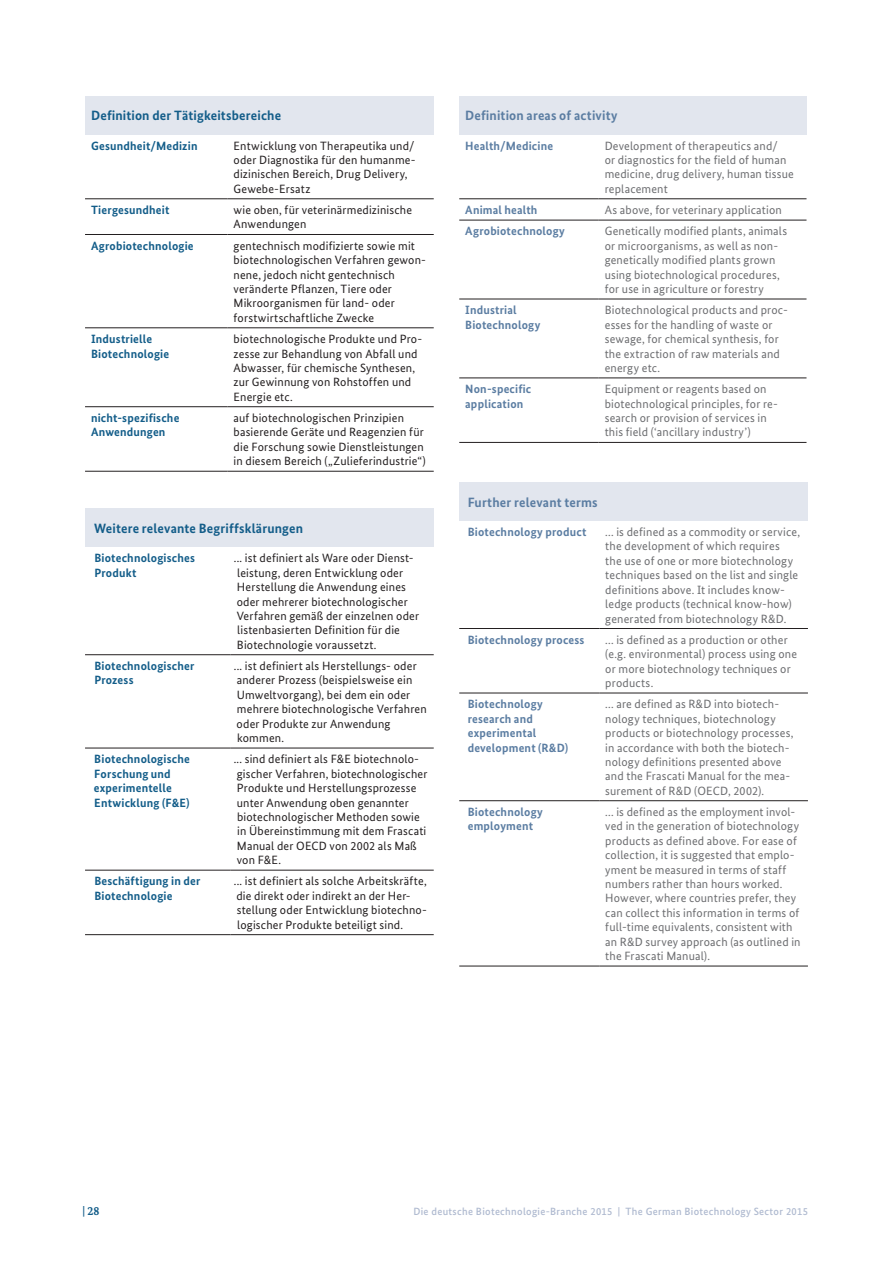
<style>
.page{position:relative;width:893px;height:1263px;background:#fff}
.page>*{position:absolute;margin:0;border:0;box-sizing:border-box;transform-origin:0 0}
.t1{font:700 13.5px "Bundes Sans";letter-spacing:.01em;color:#135d89}
.t2{font:700 13.5px "Bundes Sans";letter-spacing:.01em;color:#5b7da2}
.t3{font:12px/14.4px "Bundes Sans";letter-spacing:.015em;color:#6c6d70}
.t4{font:12px/14.4px "Bundes Sans";letter-spacing:.015em;color:#231f20}
.t5{font:700 12px/14.4px "Bundes Sans";letter-spacing:.015em;color:#135d89}
.t6{font:700 12px/14.4px "Bundes Sans";letter-spacing:.015em;color:#5b7da2}
.t7{font:700 12px "Bundes Serif";color:#135d89}
.t8{font:500 10.5px "Bundes Sans";letter-spacing:.03em;color:#afbad0}
</style>
<div class="page">
<div style="left:459px;top:482px;width:349px;height:39px;background:#e2e6ee"></div>
<hr style="left:459px;top:628px;width:140px;height:1px;background:#231f20">
<hr style="left:599px;top:628px;width:209px;height:1px;background:#231f20">
<hr style="left:459px;top:693px;width:140px;height:1px;background:#231f20">
<hr style="left:599px;top:693px;width:209px;height:1px;background:#231f20">
<hr style="left:459px;top:800px;width:140px;height:1px;background:#231f20">
<hr style="left:599px;top:800px;width:209px;height:1px;background:#231f20">
<hr style="left:459px;top:966px;width:140px;height:1px;background:#231f20">
<hr style="left:599px;top:966px;width:209px;height:1px;background:#231f20">
<div style="left:85px;top:509px;width:349px;height:38px;background:#e2e6ee"></div>
<hr style="left:85px;top:654px;width:145px;height:1px;background:#231f20">
<hr style="left:230px;top:654px;width:204px;height:1px;background:#231f20">
<hr style="left:85px;top:748px;width:145px;height:1px;background:#231f20">
<hr style="left:230px;top:748px;width:204px;height:1px;background:#231f20">
<hr style="left:85px;top:870px;width:145px;height:1px;background:#231f20">
<hr style="left:230px;top:870px;width:204px;height:1px;background:#231f20">
<hr style="left:85px;top:934px;width:145px;height:1px;background:#231f20">
<hr style="left:230px;top:934px;width:204px;height:1px;background:#231f20">
<div style="left:85px;top:96px;width:349px;height:38px;background:#e2e6ee"></div>
<hr style="left:228px;top:199px;width:206px;height:1px;background:#231f20">
<hr style="left:228px;top:234px;width:206px;height:1px;background:#231f20">
<hr style="left:228px;top:328px;width:206px;height:1px;background:#231f20">
<hr style="left:228px;top:406px;width:206px;height:1px;background:#231f20">
<hr style="left:228px;top:471px;width:206px;height:1px;background:#231f20">
<hr style="left:85px;top:199px;width:143px;height:1px;background:#231f20">
<hr style="left:85px;top:234px;width:143px;height:1px;background:#231f20">
<hr style="left:85px;top:328px;width:143px;height:1px;background:#231f20">
<hr style="left:85px;top:406px;width:143px;height:1px;background:#231f20">
<hr style="left:85px;top:471px;width:143px;height:1px;background:#231f20">
<div style="left:459px;top:96px;width:347px;height:38px;background:#e2e6ee"></div>
<hr style="left:599px;top:199px;width:207px;height:1px;background:#231f20">
<hr style="left:599px;top:220px;width:207px;height:1px;background:#231f20">
<hr style="left:599px;top:299px;width:207px;height:1px;background:#231f20">
<hr style="left:599px;top:378px;width:207px;height:1px;background:#231f20">
<hr style="left:599px;top:442px;width:207px;height:1px;background:#231f20">
<hr style="left:459px;top:199px;width:140px;height:1px;background:#231f20">
<hr style="left:459px;top:220px;width:140px;height:1px;background:#231f20">
<hr style="left:459px;top:299px;width:140px;height:1px;background:#231f20">
<hr style="left:459px;top:378px;width:140px;height:1px;background:#231f20">
<hr style="left:459px;top:442px;width:140px;height:1px;background:#231f20">
<p class="t1" style="left:91px;top:107px;width:192px">Definition der Tätigkeitsbereiche</p>
<p class="t5" style="left:91px;top:138px;width:108px">Gesundheit/Medizin</p>
<p class="t4" style="left:234px;top:138px;width:184px">Entwicklung von Therapeutika und/ oder Diagnostika für den humanme&shy;dizinischen Bereich, Drug Delivery,<br>Gewebe-Ersatz</p>
<p class="t5" style="left:91px;top:203px;width:80px">Tiergesundheit</p>
<p class="t4" style="left:234px;top:203px;width:180px">wie oben, für veterinärmedizinische<br>Anwendungen</p>
<p class="t5" style="left:91px;top:238px;width:104px">Agrobiotechnologie</p>
<p class="t4" style="left:234px;top:238px;width:194px">gentechnisch modifizierte sowie mit biotechnologischen Verfahren gewon&shy;nene, jedoch nicht gentechnisch veränderte Pflanzen, Tiere oder Mikroorganismen für land- oder forstwirtschaftliche Zwecke</p>
<p class="t5" style="left:91px;top:332px;width:80px">Industrielle<br>Biotechnologie</p>
<p class="t4" style="left:234px;top:332px;width:190px">biotechnologische Produkte und Pro&shy;zesse zur Behandlung von Abfall und<br>Abwasser, für chemische Synthesen, zur Gewinnung von Rohstoffen und<br>Energie etc.</p>
<p class="t5" style="left:91px;top:411px;width:90px">nicht-spezifische<br>Anwendungen</p>
<p class="t4" style="left:234px;top:411px;width:194px">auf biotechnologischen Prinzipien basierende Geräte und Reagenzien für die Forschung sowie Dienstleistungen in diesem Bereich („Zulieferindustrie“)</p>
<p class="t1" style="left:94px;top:520px;width:210px">Weitere relevante Begriffsklärungen</p>
<p class="t5" style="left:94px;top:551px;width:102px">Biotechnologisches<br>Produkt</p>
<p class="t4" style="left:234px;top:551px;width:187px">... ist definiert als Ware oder Dienst&shy;leistung, deren Entwicklung oder Herstellung die Anwendung eines oder mehrerer biotechnologischer Verfahren gemäß der einzelnen oder listenbasierten Definition für die Biotechnologie voraussetzt.</p>
<p class="t5" style="left:94px;top:659px;width:102px">Biotechnologischer<br>Prozess</p>
<p class="t4" style="left:234px;top:659px;width:194px">... ist definiert als Herstellungs- oder anderer Prozess (beispielsweise ein<br>Umweltvorgang), bei dem ein oder mehrere biotechnologische Verfahren oder Produkte zur Anwendung kommen.</p>
<p class="t5" style="left:94px;top:752px;width:98px">Biotechnologische<br>Forschung und experimentelle<br>Entwicklung (F&amp;E)</p>
<p class="t4" style="left:234px;top:752px;width:195px">... sind definiert als F&amp;E biotechnolo&shy;gischer Verfahren, biotechnologischer<br>Produkte und Herstellungsprozesse unter Anwendung oben genannter biotechnologischer Methoden sowie in Übereinstimmung mit dem Frascati<br>Manual der OECD von 2002 als Maß von F&amp;E.</p>
<p class="t5" style="left:94px;top:874px;width:107px">Beschäftigung in der<br>Biotechnologie</p>
<p class="t4" style="left:234px;top:874px;width:195px">... ist definiert als solche Arbeitskräfte, die direkt oder indirekt an der Her&shy;stellung oder Entwicklung biotechno&shy;logischer Produkte beteiligt sind.</p>
<p class="t2" style="left:465px;top:107px;width:154px">Definition areas of activity</p>
<p class="t6" style="left:465px;top:138px;width:89px">Health/Medicine</p>
<p class="t3" style="left:605px;top:138px;width:191px">Development of therapeutics and/<br>or diagnostics for the field of human medicine, drug delivery, human tissue replacement</p>
<p class="t6" style="left:465px;top:203px;width:74px">Animal health</p>
<p class="t3" style="left:605px;top:203px;width:179px">As above, for veterinary application</p>
<p class="t6" style="left:465px;top:224px;width:101px">Agrobiotechnology</p>
<p class="t3" style="left:605px;top:224px;width:184px">Genetically modified plants, animals or microorganisms, as well as non&shy;genetically modified plants grown using biotechnological procedures, for use in agriculture or forestry</p>
<p class="t6" style="left:465px;top:303px;width:77px">Industrial<br>Biotechnology</p>
<p class="t3" style="left:605px;top:303px;width:185px">Biotechnological products and proc&shy;esses for the handling of waste or sewage, for chemical synthesis, for the extraction of raw materials and energy etc.</p>
<p class="t6" style="left:465px;top:382px;width:68px">Non-specific application</p>
<p class="t3" style="left:605px;top:382px;width:175px">Equipment or reagents based on biotechnological principles, for re&shy;search or provision of services in this field (‘ancillary industry’)</p>
<p class="t2" style="left:468px;top:494px;width:131px">Further relevant terms</p>
<p class="t6" style="left:468px;top:525px;width:120px">Biotechnology product</p>
<p class="t3" style="left:605px;top:525px;width:196px">... is defined as a commodity or service, the development of which requires<br>the use of one or more biotechnology techniques based on the list and single definitions above. It includes know&shy;ledge products (technical know-how) generated from biotechnology R&amp;D.</p>
<p class="t6" style="left:468px;top:632px;width:118px">Biotechnology process</p>
<p class="t3" style="left:605px;top:632px;width:193px">... is defined as a production or other (e.g. environmental) process using one or more biotechnology techniques or products.</p>
<p class="t6" style="left:468px;top:697px;width:102px">Biotechnology research and experimental development (R&amp;D)</p>
<p class="t3" style="left:605px;top:697px;width:190px">... are defined as R&amp;D into biotech&shy;nology techniques, biotechnology products or biotechnology processes, in accordance with both the biotech&shy;nology definitions presented above and the Frascati Manual for the mea&shy;surement of R&amp;D (OECD, 2002).</p>
<p class="t6" style="left:468px;top:804px;width:77px">Biotechnology employment</p>
<p class="t3" style="left:605px;top:804px;width:197px">... is defined as the employment invol&shy;ved in the generation of biotechnology products as defined above. For ease of collection, it is suggested that emplo&shy;yment be measured in terms of staff numbers rather than hours worked.<br>However, where countries prefer, they can collect this information in terms of full-time equivalents, consistent with an R&amp;D survey approach (as outlined in the Frascati Manual).</p>
<p class="t7" style="left:82px;top:1204px;width:19px">| 28</p>
<p class="t8" style="left:413px;top:1205px;width:396px">Die deutsche Biotechnologie-Branche 2015 | The German Biotechnology Sector 2015</p>
</div>
